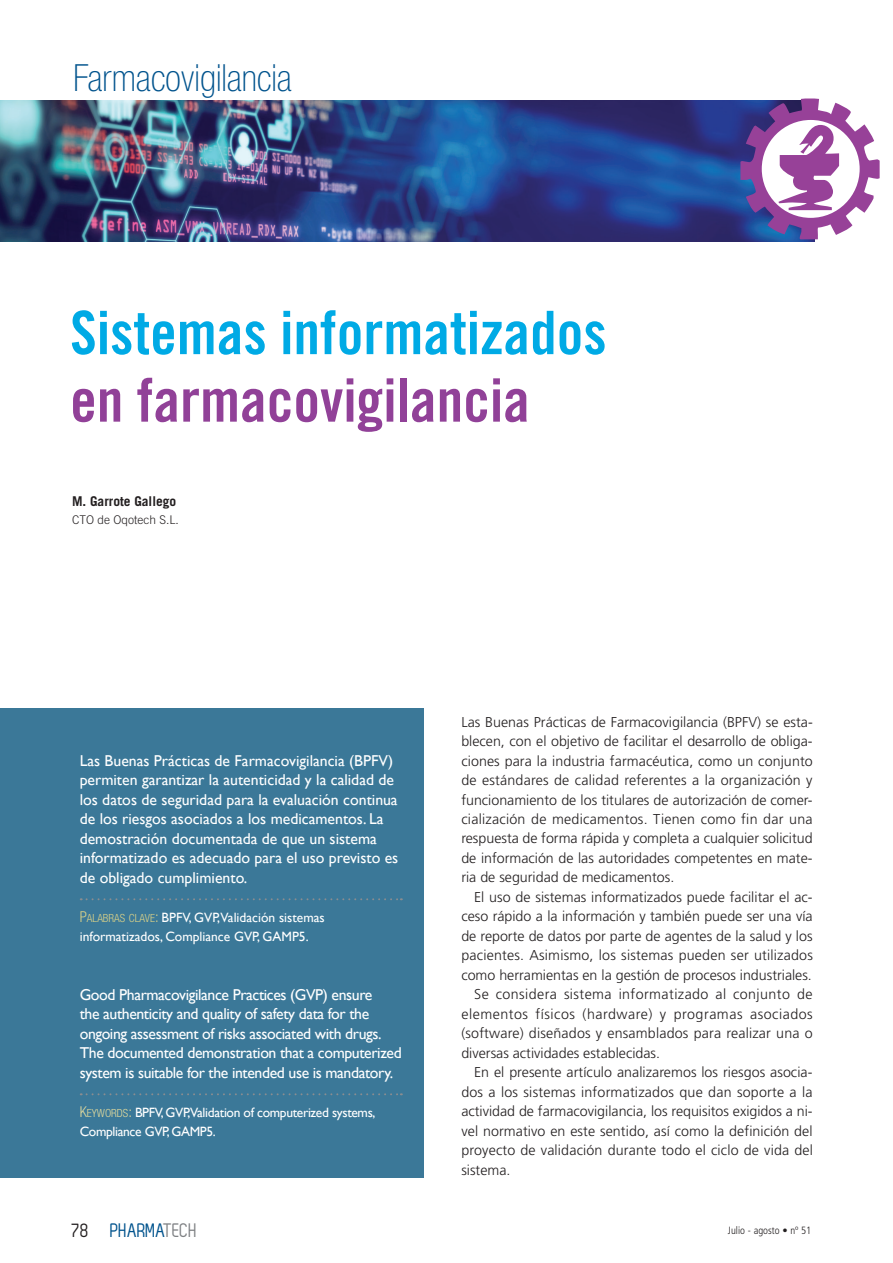
<style>
.page{position:relative;width:893px;height:1263px;background:#fff}
.page>*{position:absolute;margin:0;border:0;box-sizing:border-box;transform-origin:0 0}
.t1{font:60px "Trade Gothic Bold Cond Twenty";color:#00aae5}
.t2{font:60px "Trade Gothic Bold Cond Twenty";color:#914198}
.t3{font:100 condensed 37.5px "Helvetica Neue LT Std";color:#00538d}
.t4{font:19.5px "Zag";letter-spacing:-.005em;color:#00538d}
.t5{font:15.75px/19.5px "Gill Sans";color:#fff}
.t6{font:15.75px/19.5px "Gill Sans";letter-spacing:-.025em;color:#fff}
.t7{font:300 14.25px/19.5px "Frutiger";letter-spacing:.005em;color:#231f20;text-align:justify}
.t8{font:300 14.25px "Frutiger";letter-spacing:.035em;color:#231f20}
.t9{font:300 14.25px "Frutiger";letter-spacing:.03em;color:#231f20}
.t10{font:13.5px/19.5px "Gill Sans";letter-spacing:-.015em;color:#fff}
.t11{font:700 13.5px "Trade Gothic";color:#231f20}
.t12{font:300 12px "Trade Gothic";color:#231f20}
.t13{font:300 condensed 10.5px "Frutiger";color:#231f20}
.s1{font-family:"Helvetica Neue LT Std";font-weight:300;font-stretch:condensed;font-size:15px;color:#d9d188}
.s2{font-family:"Helvetica Neue LT Std";font-weight:300;font-stretch:condensed;font-size:11.25px;color:#d9d188}
.s3{font-family:"Helvetica Neue LT Std";font-weight:300;font-stretch:condensed;font-size:15px;color:#e1da9d}
.s4{font-family:"Helvetica Neue LT Std";font-weight:300;font-stretch:condensed;font-size:11.25px;color:#e1da9d}
.s5{color:#231f20}
.s6{color:#808285}
</style>
<div class="page">
<div style="left:0;top:709px;width:423px;height:469px;background:#3b7898"></div>
<svg style="left:81px;top:898px;width:321px;height:2px"></svg>
<svg style="left:81px;top:1093px;width:321px;height:2px"></svg>
<img style="left:0;top:101px;width:814px;height:141px">
<svg style="left:740px;top:98px;width:140px;height:141px"></svg>
<h2 class="t3" style="left:73px;top:57px;width:220px">Farmacovigilancia</h2>
<h1 class="t1" style="left:70px;top:296px;width:538px">Sistemas informatizados</h1>
<h1 class="t2" style="left:70px;top:364px;width:461px">en farmacovigilancia</h1>
<p class="t11" style="left:72px;top:493px;width:106px">M. Garrote Gallego</p>
<p class="t12" style="left:72px;top:512px;width:108px">CTO de Oqotech S.L.</p>
<p class="t5" style="left:80px;top:751px;width:320px">Las Buenas Prácticas de Farmacovigilancia (BPFV) permiten garantizar la autenticidad y la calidad de los datos de seguridad para la evaluación continua de los riesgos asociados a los medicamentos. La demostración documentada de que un sistema informatizado es adecuado para el uso previsto es de obligado cumplimiento.</p>
<p class="t10" style="left:80px;top:907px;width:247px"><span class="s1">P</span><span class="s2">ALABRAS CLAVE</span><span class="s1">:</span> BPFV, GVP,Validación sistemas informatizados, Compliance GVP, GAMP5.</p>
<p class="t6" style="left:80px;top:985px;width:323px">Good Pharmacovigilance Practices (GVP) ensure<br>the authenticity and quality of safety data for the ongoing assessment of risks associated with drugs.<br>The documented demonstration that a computerized system is suitable for the intended use is mandatory.</p>
<p class="t10" style="left:80px;top:1102px;width:297px"><span class="s3">K</span><span class="s4">EYWORDS</span><span class="s3">:</span> BPFV, GVP,Validation of computerized systems,<br>Compliance GVP, GAMP5.</p>
<p class="t7" style="left:461px;top:712px;width:353px">Las Buenas Prácticas de Farmacovigilancia (BPFV) se esta&shy;blecen, con el objetivo de facilitar el desarrollo de obliga&shy;ciones para la industria farmacéutica, como un conjunto de estándares de calidad referentes a la organización y funcionamiento de los titulares de autorización de comer&shy;cialización de medicamentos. Tienen como fin dar una respuesta de forma rápida y completa a cualquier solicitud de información de las autoridades competentes en mate&shy;ria de seguridad de medicamentos.</p>
<p class="t7" style="left:474px;top:887px;width:340px">El uso de sistemas informatizados puede facilitar el ac-</p>
<p class="t7" style="left:461px;top:907px;width:353px">ceso rápido a la información y también puede ser una vía</p>
<p class="t7" style="left:461px;top:926px;width:353px">de reporte de datos por parte de agentes de la salud y los</p>
<p class="t7" style="left:461px;top:946px;width:353px">pacientes. Asimismo, los sistemas pueden ser utilizados</p>
<p class="t7" style="left:461px;top:965px;width:352px">como herramientas en la gestión de procesos industriales.</p>
<p class="t9" style="left:474px;top:986px;width:340px">Se considera sistema informatizado al conjunto de</p>
<p class="t8" style="left:461px;top:1006px;width:353px">elementos físicos (hardware) y programas asociados</p>
<p class="t7" style="left:461px;top:1024px;width:353px">(software) diseñados y ensamblados para realizar una o</p>
<p class="t7" style="left:461px;top:1043px;width:200px">diversas actividades establecidas.</p>
<p class="t7" style="left:474px;top:1063px;width:340px">En el presente artículo analizaremos los riesgos asocia-</p>
<p class="t7" style="left:461px;top:1082px;width:353px">dos a los sistemas informatizados que dan soporte a la</p>
<p class="t7" style="left:461px;top:1102px;width:353px">actividad de farmacovigilancia, los requisitos exigidos a ni-</p>
<p class="t7" style="left:461px;top:1121px;width:353px">vel normativo en este sentido, así como la definición del</p>
<p class="t7" style="left:461px;top:1141px;width:353px">proyecto de validación durante todo el ciclo de vida del</p>
<p class="t7" style="left:461px;top:1160px;width:51px">sistema.</p>
<h3 class="t4" style="left:72px;top:1219px;width:126px"><span class="s5">78</span> PHARMA<span class="s6">TECH</span></h3>
<p class="t13" style="left:728px;top:1224px;width:85px">Julio - agosto • nº 51</p>
</div>
